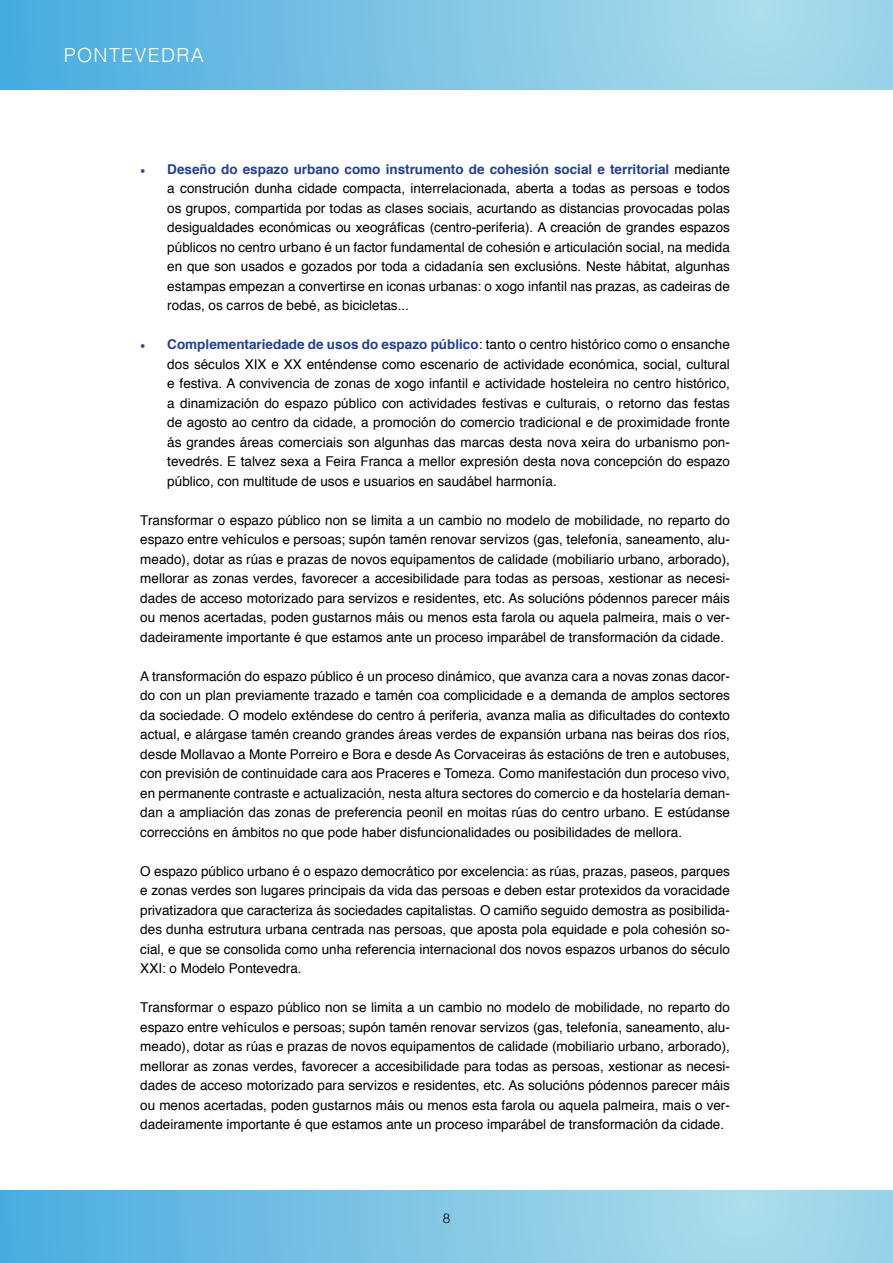
<style>
.page{position:relative;width:893px;height:1263px;background:#fff}
.page>*{position:absolute;margin:0;border:0;box-sizing:border-box;transform-origin:0 0}
.t1{font:300 19.5px "Helvetica";letter-spacing:.07em;color:#fff}
.t2{font:13.5px/19.5px "Helvetica";color:#000;text-align:justify}
.t3{font:300 13.5px "Helvetica";color:#000}
.s1{font-family:"Minion Pro";font-weight:700;color:#25408f}
.s2{font-weight:700;color:#25408f}
</style>
<div class="page">
<svg style="left:0;top:1191px;width:893px;height:72px;background:#81c6e5"></svg>
<svg style="left:0;top:0;width:893px;height:89px;background:#7ec5e5"></svg>
<h1 class="t1" style="left:64px;top:43px;width:142px">PONTEVEDRA</h1>
<p class="t2" style="left:167px;top:160px;width:564px;text-indent:-27px"><span class="s1">•</span> <span class="s2">Deseño do espazo urbano como instrumento de cohesión social e territorial</span> mediante a construción dunha cidade compacta, interrelacionada, aberta a todas as persoas e todos os grupos, compartida por todas as clases sociais, acurtando as distancias provocadas polas desigualdades económicas ou xeográficas (centro-periferia). A creación de grandes espazos públicos no centro urbano é un factor fundamental de cohesión e articulación social, na medida en que son usados e gozados por toda a cidadanía sen exclusións. Neste hábitat, algunhas estampas empezan a convertirse en iconas urbanas: o xogo infantil nas prazas, as cadeiras de rodas, os carros de bebé, as bicicletas...</p>
<p class="t2" style="left:167px;top:335px;width:564px;text-indent:-27px"><span class="s1">•</span> <span class="s2">Complementariedade de usos do espazo público</span>: tanto o centro histórico como o ensanche dos séculos XIX e XX enténdense como escenario de actividade económica, social, cultural e festiva. A convivencia de zonas de xogo infantil e actividade hosteleira no centro histórico, a dinamización do espazo público con actividades festivas e culturais, o retorno das festas de agosto ao centro da cidade, a promoción do comercio tradicional e de proximidade fronte ás grandes áreas comerciais son algunhas das marcas desta nova xeira do urbanismo pon&shy;tevedrés. E talvez sexa a Feira Franca a mellor expresión desta nova concepción do espazo público, con multitude de usos e usuarios en saudábel harmonía.</p>
<p class="t2" style="left:140px;top:511px;width:591px">Transformar o espazo público non se limita a un cambio no modelo de mobilidade, no reparto do espazo entre vehículos e persoas; supón tamén renovar servizos (gas, telefonía, saneamento, alu&shy;meado), dotar as rúas e prazas de novos equipamentos de calidade (mobiliario urbano, arborado), mellorar as zonas verdes, favorecer a accesibilidade para todas as persoas, xestionar as necesi&shy;dades de acceso motorizado para servizos e residentes, etc. As solucións pódennos parecer máis ou menos acertadas, poden gustarnos máis ou menos esta farola ou aquela palmeira, mais o ver&shy;dadeiramente importante é que estamos ante un proceso imparábel de transformación da cidade.</p>
<p class="t2" style="left:140px;top:667px;width:591px">A transformación do espazo público é un proceso dinámico, que avanza cara a novas zonas dacor&shy;do con un plan previamente trazado e tamén coa complicidade e a demanda de amplos sectores da sociedade. O modelo exténdese do centro á periferia, avanza malia as dificultades do contexto actual, e alárgase tamén creando grandes áreas verdes de expansión urbana nas beiras dos ríos, desde Mollavao a Monte Porreiro e Bora e desde As Corvaceiras ás estacións de tren e autobuses, con previsión de continuidade cara aos Praceres e Tomeza. Como manifestación dun proceso vivo, en permanente contraste e actualización, nesta altura sectores do comercio e da hostelaría deman&shy;dan a ampliación das zonas de preferencia peonil en moitas rúas do centro urbano. E estúdanse correccións en ámbitos no que pode haber disfuncionalidades ou posibilidades de mellora.</p>
<p class="t2" style="left:140px;top:862px;width:591px">O espazo público urbano é o espazo democrático por excelencia: as rúas, prazas, paseos, parques e zonas verdes son lugares principais da vida das persoas e deben estar protexidos da voracidade privatizadora que caracteriza ás sociedades capitalistas. O camiño seguido demostra as posibilida&shy;des dunha estrutura urbana centrada nas persoas, que aposta pola equidade e pola cohesión so&shy;cial, e que se consolida como unha referencia internacional dos novos espazos urbanos do século XXI: o Modelo Pontevedra.</p>
<p class="t2" style="left:140px;top:998px;width:591px">Transformar o espazo público non se limita a un cambio no modelo de mobilidade, no reparto do espazo entre vehículos e persoas; supón tamén renovar servizos (gas, telefonía, saneamento, alu&shy;meado), dotar as rúas e prazas de novos equipamentos de calidade (mobiliario urbano, arborado), mellorar as zonas verdes, favorecer a accesibilidade para todas as persoas, xestionar as necesi&shy;dades de acceso motorizado para servizos e residentes, etc. As solucións pódennos parecer máis ou menos acertadas, poden gustarnos máis ou menos esta farola ou aquela palmeira, mais o ver&shy;dadeiramente importante é que estamos ante un proceso imparábel de transformación da cidade.</p>
<p class="t3" style="left:443px;top:1210px;width:9px">8</p>
</div>
